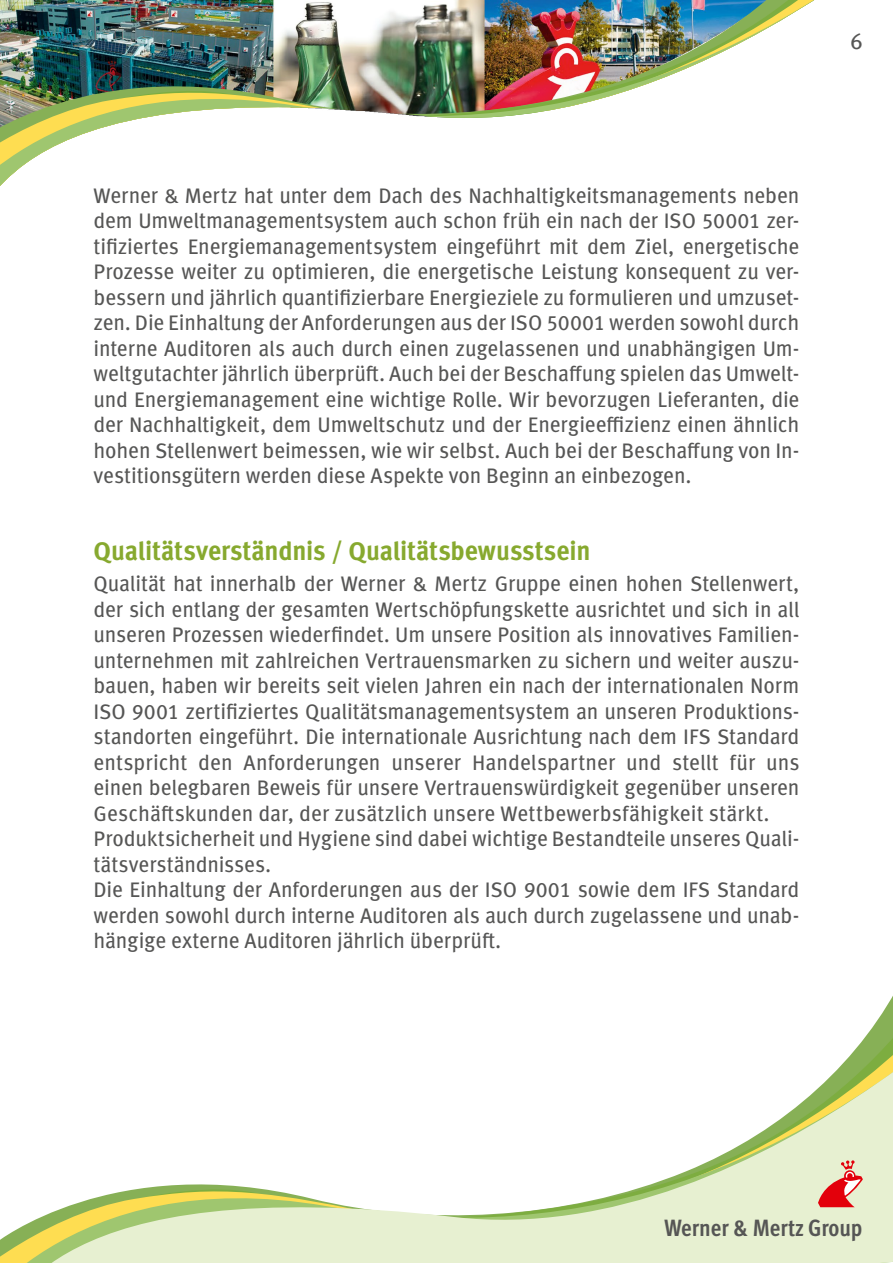
<style>
.page{position:relative;width:893px;height:1263px;background:#fff}
.page>*{position:absolute;margin:0;border:0;box-sizing:border-box;transform-origin:0 0}
.t1{font:700 25.5px "Migros New Meta OT";letter-spacing:-.005em;color:#87a92f}
.t2{font:700 condensed 23.55px "Meta Migros OT";color:#565655}
.t3{font:22.5px "Migros New Meta OT";color:#565655}
.t4{font:21px/25.5px "Migros New Meta OT";letter-spacing:-.005em;color:#565655;text-align:justify}
</style>
<div class="page">
<svg style="left:0;top:996px;width:893px;height:267px"></svg>
<img style="left:0;top:0;width:814px;height:186px">
<svg style="left:818px;top:1160px;width:45px;height:47px"></svg>
<p class="t3" style="left:850px;top:28px;width:14px">6</p>
<p class="t4" style="left:94px;top:183px;width:707px">Werner &amp; Mertz hat unter dem Dach des Nachhaltigkeitsmanagements neben dem Umweltmanagementsystem auch schon früh ein nach der ISO 50001 zer&shy;tifiziertes Energiemanagementsystem eingeführt mit dem Ziel, energetische Prozesse weiter zu optimieren, die energetische Leistung konsequent zu ver&shy;bessern und jährlich quantifizierbare Energieziele zu formulieren und umzuset&shy;zen. Die Einhaltung der Anforderungen aus der ISO 50001 werden sowohl durch interne Auditoren als auch durch einen zugelassenen und unabhängigen Um&shy;weltgutachter jährlich überprüft. Auch bei der Beschaffung spielen das Umwelt&shy;und Energiemanagement eine wichtige Rolle. Wir bevorzugen Lieferanten, die der Nachhaltigkeit, dem Umweltschutz und der Energieeffizienz einen ähnlich hohen Stellenwert beimessen, wie wir selbst. Auch bei der Beschaffung von In&shy;vestitionsgütern werden diese Aspekte von Beginn an einbezogen.</p>
<p class="t1" style="left:94px;top:536px;width:498px">Qualitätsverständnis / Qualitätsbewusstsein</p>
<p class="t4" style="left:94px;top:572px;width:707px;text-align:left">Qualität hat innerhalb der Werner &amp; Mertz Gruppe einen hohen Stellenwert, der sich entlang der gesamten Wertschöpfungskette ausrichtet und sich in all unseren Prozessen wiederfindet. Um unsere Position als innovatives Familien&shy;unternehmen mit zahlreichen Vertrauensmarken zu sichern und weiter auszu&shy;bauen, haben wir bereits seit vielen Jahren ein nach der internationalen Norm ISO 9001 zertifiziertes Qualitätsmanagementsystem an unseren Produktions&shy;standorten eingeführt. Die internationale Ausrichtung nach dem IFS Standard entspricht den Anforderungen unserer Handelspartner und stellt für uns einen belegbaren Beweis für unsere Vertrauenswürdigkeit gegenüber unseren Geschäftskunden dar, der zusätzlich unsere Wettbewerbsfähigkeit stärkt.<br>Produktsicherheit und Hygiene sind dabei wichtige Bestandteile unseres Quali&shy;tätsverständnisses.<br>Die Einhaltung der Anforderungen aus der ISO 9001 sowie dem IFS Standard werden sowohl durch interne Auditoren als auch durch zugelassene und unab&shy;hängige externe Auditoren jährlich überprüft.</p>
<p class="t2" style="left:664px;top:1213px;width:200px">Werner &amp; Mertz Group</p>
</div>
